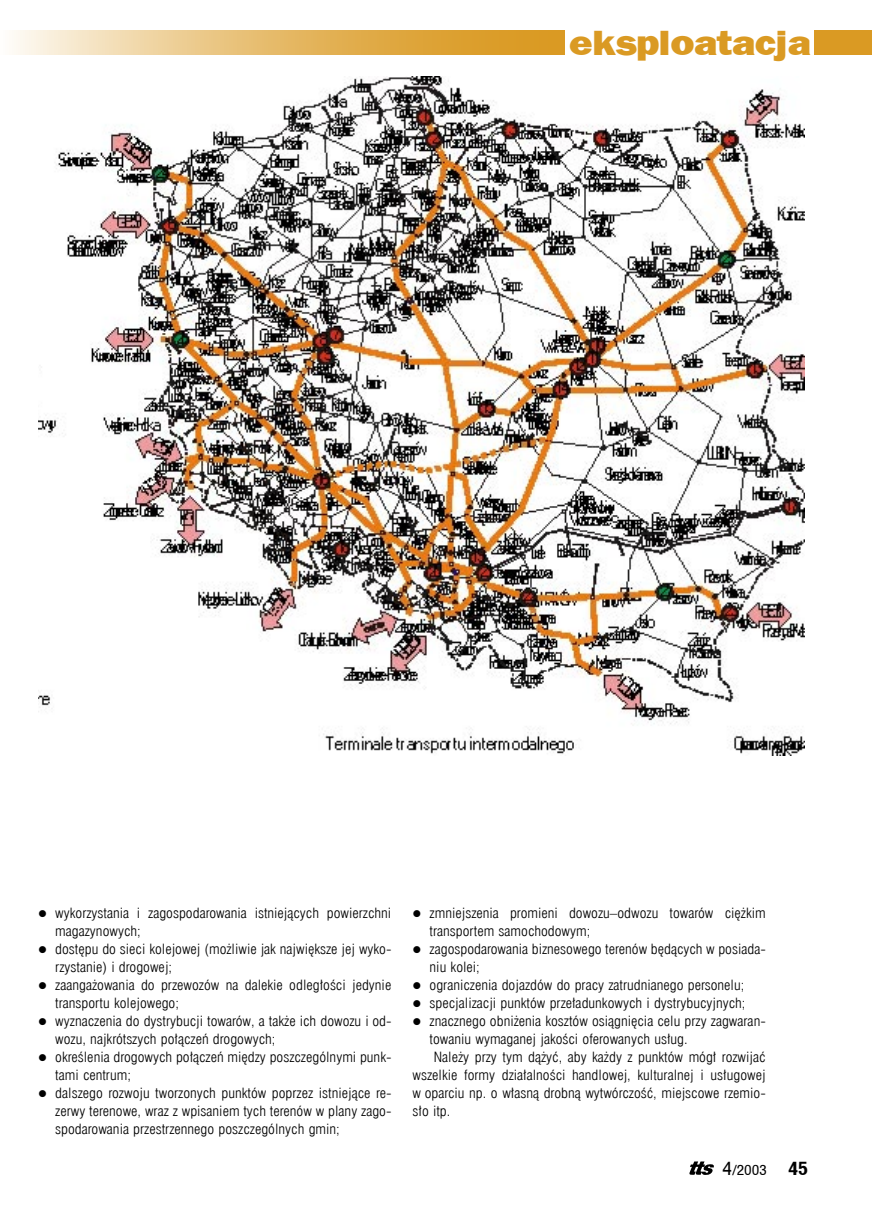
<style>
.page{position:relative;width:872px;height:1212px;background:#fff}
.page>*{position:absolute;margin:0;border:0;box-sizing:border-box;transform-origin:0 0}
.t1{font:36px "Frankfurt Goth Hvypl";color:#da9a23;scale:1.1 1}
.tekst1{font:13.8px/18px "Swis 721 Lt Cn EU Normal";color:#000;scale:1.1 1}
.tekst{font:13.8px/18px "Swis 721 Lt Cn EU Normal";color:#000;text-align:justify;scale:1.1 1}
.t2{font:13.8px "Switzerland Condpl";color:#000;scale:1.1 1}
.s1{font-size:18px}
.s2{font-weight:700;font-size:18px}
</style>
<div class="page">
<div style="left:814px;top:30px;width:58px;height:25px;background:#da9a23"></div>
<svg style="left:14px;top:30px;width:551px;height:25px;background:#e7bd70"></svg>
<svg style="left:689px;top:1161px;width:25px;height:14px"></svg>
<img style="left:38px;top:77px;width:767px;height:678px">
<h1 class="t1" style="left:569px;top:21px;width:221px">eksploatacja</h1>
<p class="tekst1" style="left:55px;top:904px;width:307px;text-indent:-17px">● wykorzystania i zagospodarowania istniejących powierzchni magazynowych;</p>
<p class="tekst1" style="left:55px;top:940px;width:307px;text-indent:-17px">● dostępu do sieci kolejowej (możliwie jak największe jej wyko&shy;rzystanie) i drogowej;</p>
<p class="tekst1" style="left:55px;top:976px;width:307px;text-indent:-17px">● zaangażowania do przewozów na dalekie odległości jedynie transportu kolejowego;</p>
<p class="tekst1" style="left:55px;top:1012px;width:307px;text-indent:-17px">● wyznaczenia do dystrybucji towarów, a także ich dowozu i od&shy;wozu, najkrótszych połączeń drogowych;</p>
<p class="tekst1" style="left:55px;top:1048px;width:307px;text-indent:-17px">● określenia drogowych połączeń między poszczególnymi punk&shy;tami centrum;</p>
<p class="tekst1" style="left:55px;top:1084px;width:307px;text-align:justify;text-indent:-17px">● dalszego rozwoju tworzonych punktów poprzez istniejące re&shy;zerwy terenowe, wraz z wpisaniem tych terenów w plany zago&shy;spodarowania przestrzennego poszczególnych gmin;</p>
<p class="tekst1" style="left:429px;top:904px;width:307px;text-indent:-17px">● zmniejszenia promieni dowozu–odwozu towarów ciężkim transportem samochodowym;</p>
<p class="tekst1" style="left:429px;top:940px;width:307px;text-indent:-17px">● zagospodarowania biznesowego terenów będących w posiada&shy;niu kolei;</p>
<p class="tekst1" style="left:412px;top:976px;width:303px">● ograniczenia dojazdów do pracy zatrudnianego personelu;</p>
<p class="tekst1" style="left:412px;top:994px;width:304px">● specjalizacji punktów przeładunkowych i dystrybucyjnych;</p>
<p class="tekst1" style="left:429px;top:1012px;width:307px;text-indent:-17px">● znacznego obniżenia kosztów osiągnięcia celu przy zagwaran&shy;towaniu wymaganej jakości oferowanych usług.</p>
<p class="tekst" style="left:412px;top:1048px;width:322px;text-indent:21px">Należy przy tym dążyć, aby każdy z punktów mógł rozwijać wszelkie formy działalności handlowej, kulturalnej i usługowej w oparciu np. o własną drobną wytwórczość, miejscowe rzemio&shy;sło itp.</p>
<p class="t2" style="left:722px;top:1160px;width:79px"><span class="s1">4</span>/2003 <span class="s2">45</span></p>
</div>
